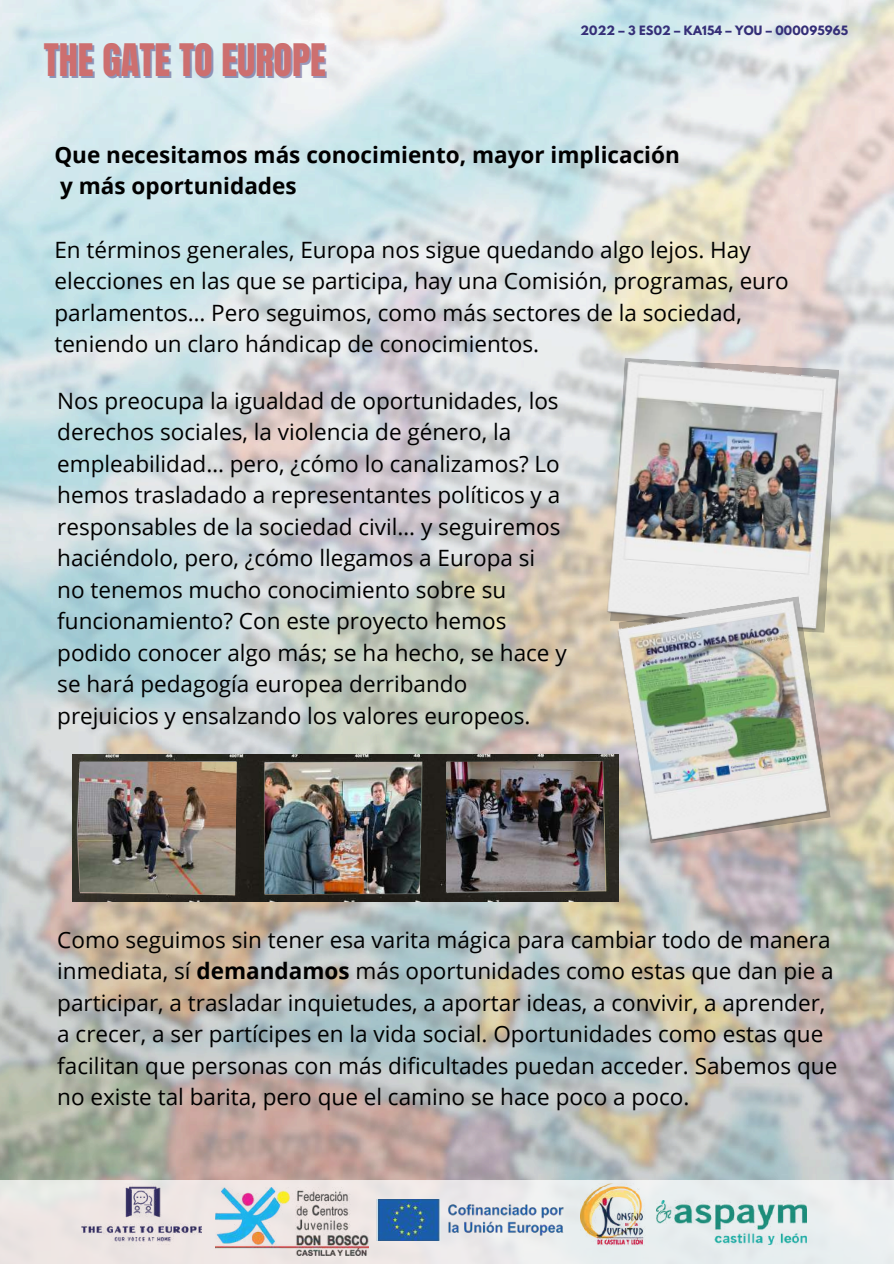
<style>
.page{position:relative;width:894px;height:1264px;background:#fff}
.page>*{position:absolute;margin:0;border:0;box-sizing:border-box;transform-origin:0 0}
.t1{font:38.1px "Anton";color:#cd6f6f}
.t2{font:22.5px/31.5px "Open Sans";color:#000}
.t3{font:700 22.5px/31.5px "Open Sans";color:#000}
.t4{font:700 11.4px "League Spartan";letter-spacing:.015em;color:#352f78}
.s1{font-weight:700}
</style>
<div class="page">
<img style="left:0;top:0;width:893px;height:1180px">
<div style="left:0;top:1180px;width:893px;height:83px;background:#ebeaeb"></div>
<img style="left:215px;top:1187px;width:153px;height:68px">
<img style="left:586px;top:1183px;width:58px;height:62px">
<img style="left:656px;top:1200px;width:150px;height:43px">
<img style="left:376px;top:1199px;width:219px;height:41px">
<img style="left:82px;top:1183px;width:119px;height:62px">
<img style="left:605px;top:361px;width:234px;height:272px">
<svg style="left:618px;top:596px;width:212px;height:247px"></svg>
<img style="left:616px;top:600px;width:213px;height:243px">
<img style="left:73px;top:754px;width:545px;height:147px">
<img style="left:78px;top:761px;width:159px;height:133px">
<img style="left:264px;top:761px;width:157px;height:133px">
<img style="left:446px;top:761px;width:159px;height:130px">
<img style="left:44px;top:968px;width:281px;height:45px">
<img style="left:537px;top:955px;width:354px;height:13px">
<h1 class="t1" style="left:44px;top:33px;width:283px">THE GATE TO EUROPE</h1>
<p class="t4" style="left:580px;top:24px;width:269px">2022 – 3 ES02 – KA154 – YOU – 000095965</p>
<p class="t3" style="left:54px;top:138px;width:627px">Que necesitamos más conocimiento, mayor implicación y más oportunidades</p>
<p class="t2" style="left:54px;top:233px;width:735px">En términos generales, Europa nos sigue quedando algo lejos. Hay elecciones en las que se participa, hay una Comisión, programas, euro parlamentos… Pero seguimos, como más sectores de la sociedad, teniendo un claro hándicap de conocimientos.</p>
<p class="t2" style="left:57px;top:384px;width:511px">Nos preocupa la igualdad de oportunidades, los derechos sociales, la violencia de género, la empleabilidad… pero, ¿cómo lo canalizamos? Lo hemos trasladado a representantes políticos y a responsables de la sociedad civil… y seguiremos haciéndolo, pero, ¿cómo llegamos a Europa si no tenemos mucho conocimiento sobre su funcionamiento? Con este proyecto hemos podido conocer algo más; se ha hecho, se hace y se hará pedagogía europea derribando prejuicios y ensalzando los valores europeos.</p>
<p class="t2" style="left:57px;top:923px;width:781px">Como seguimos sin tener esa varita mágica para cambiar todo de manera inmediata, sí <span class="s1">demandamos</span> más oportunidades como estas que dan pie a participar, a trasladar inquietudes, a aportar ideas, a convivir, a aprender, a crecer, a ser partícipes en la vida social. Oportunidades como estas que facilitan que personas con más dificultades puedan acceder. Sabemos que no existe tal barita, pero que el camino se hace poco a poco.</p>
</div>
